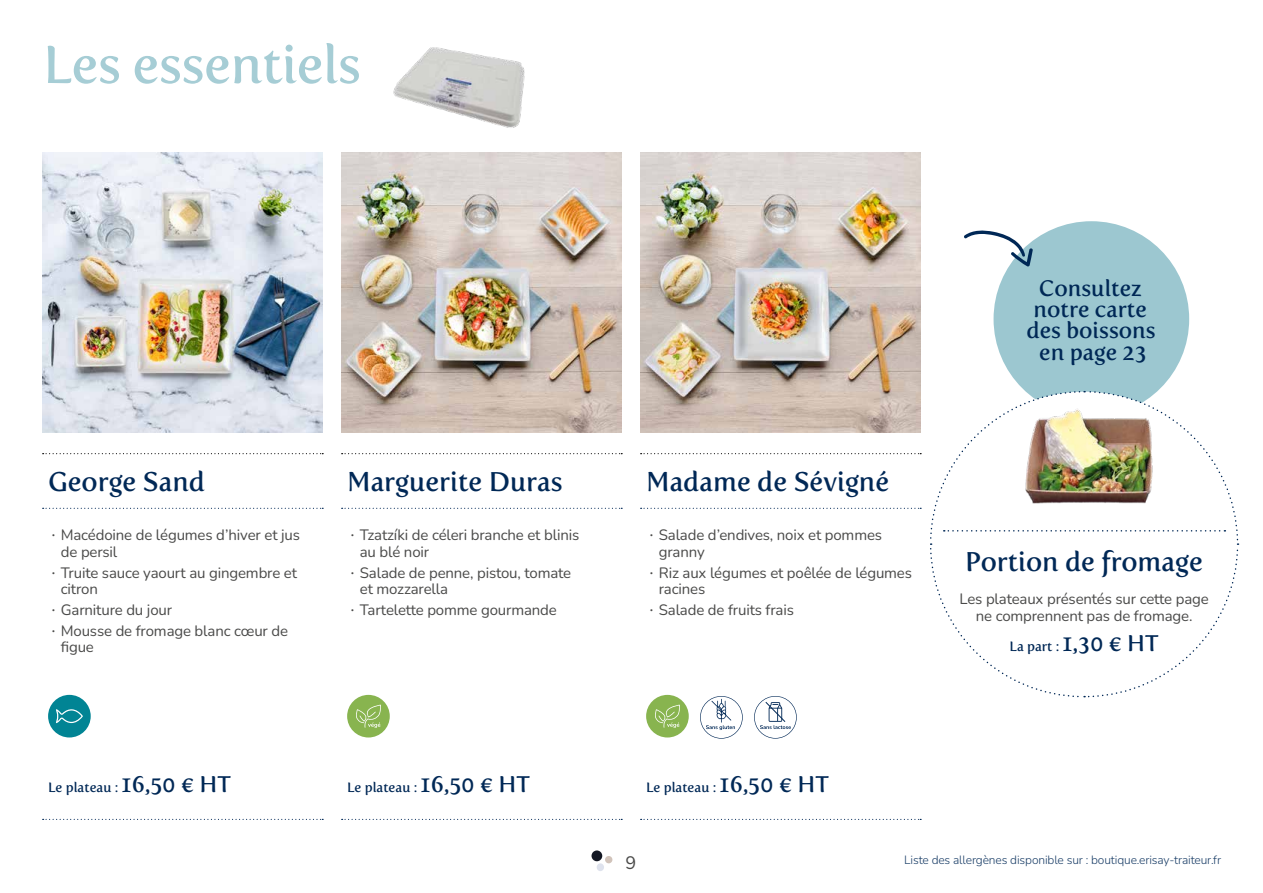
<style>
.page{position:relative;width:1263px;height:893px;background:#fff}
.page>*{position:absolute;margin:0;border:0;box-sizing:border-box;transform-origin:0 0}
.t1{font:52.5px "Fertigo Pro";letter-spacing:-.01em;color:#a6cdd5}
.t2{font:27px "Fertigo Pro";color:#002856}
.t3{font:22.35px/21.3px "Fertigo Pro";color:#002856;text-align:center}
.t4{font:200 18px "Nunito";color:#4a4a49}
.t5{font:200 15px/16.5px "Nunito";letter-spacing:-.01em;color:#4a4a49}
.t6{font:13.5px "Fertigo Pro";color:#002856}
.t7{font:200 12px "Nunito";letter-spacing:-.01em;color:#1a3e67}
.s1{font-size:18px}
.s2{font-size:22.5px}
</style>
<div class="page">
<div style="left:993px;top:221px;width:196px;height:196px;background:#9cc7d0;border-radius:50%"></div>
<svg style="left:964px;top:230px;width:69px;height:37px"></svg>
<svg style="left:930px;top:390px;width:309px;height:308px"></svg>
<img style="left:1015px;top:409px;width:144px;height:94px">
<img style="left:393px;top:47px;width:132px;height:81px">
<svg style="left:43px;top:453px;width:280px;height:1px"></svg>
<svg style="left:43px;top:819px;width:280px;height:1px"></svg>
<svg style="left:43px;top:508px;width:280px;height:1px"></svg>
<img style="left:42px;top:152px;width:281px;height:281px">
<div style="left:48px;top:695px;width:43px;height:42px;background:#018494;border-radius:50%"></div>
<svg style="left:56px;top:709px;width:27px;height:14px"></svg>
<svg style="left:342px;top:453px;width:280px;height:1px"></svg>
<svg style="left:342px;top:819px;width:280px;height:1px"></svg>
<svg style="left:342px;top:508px;width:280px;height:1px"></svg>
<img style="left:341px;top:152px;width:281px;height:281px">
<div style="left:347px;top:695px;width:43px;height:42px;background:#88b44f;border-radius:50%"></div>
<svg style="left:356px;top:705px;width:25px;height:23px"></svg>
<svg style="left:641px;top:453px;width:280px;height:1px"></svg>
<svg style="left:641px;top:819px;width:280px;height:1px"></svg>
<svg style="left:641px;top:508px;width:280px;height:1px"></svg>
<img style="left:640px;top:152px;width:281px;height:281px">
<div style="left:646px;top:695px;width:43px;height:42px;background:#88b44f;border-radius:50%"></div>
<svg style="left:655px;top:705px;width:25px;height:23px"></svg>
<svg style="left:700px;top:696px;width:43px;height:43px"></svg>
<svg style="left:754px;top:696px;width:43px;height:43px"></svg>
<div style="left:591px;top:850px;width:11px;height:11px;background:#131723;border-radius:50%"></div>
<div style="left:605px;top:856px;width:7px;height:7px;background:#d1c3ba;border-radius:50%"></div>
<div style="left:597px;top:863px;width:7px;height:8px;background:#dee2ed;border-radius:50%"></div>
<h1 class="t1" style="left:43px;top:34px;width:320px">Les essentiels</h1>
<h2 class="t2" style="left:48px;top:466px;width:158px">George Sand</h2>
<p class="t5" style="left:61px;top:526px;width:241px;text-indent:-13px"><span class="s1">∙</span>Macédoine de légumes d’hiver et jus de persil</p>
<p class="t5" style="left:61px;top:564px;width:238px;text-indent:-13px"><span class="s1">∙</span>Truite sauce yaourt au gingembre et citron</p>
<p class="t5" style="left:48px;top:599px;width:242px;line-height:20.7px"><span class="s1">∙</span>Garniture du jour<br><span class="s1">∙</span>Mousse de fromage blanc cœur de</p>
<p class="t5" style="left:61px;top:638px;width:35px">figue</p>
<p class="t6" style="left:48px;top:779px;width:184px">Le plateau : <span class="s2">16,50 € HT</span></p>
<h2 class="t2" style="left:347px;top:466px;width:217px">Marguerite Duras</h2>
<p class="t5" style="left:360px;top:526px;width:221px;text-indent:-13px"><span class="s1">∙</span>Tzatzíki de céleri branche et blinis au blé noir</p>
<p class="t5" style="left:360px;top:564px;width:213px;text-indent:-13px"><span class="s1">∙</span>Salade de penne, pistou, tomate et mozzarella</p>
<p class="t5" style="left:347px;top:601px;width:211px"><span class="s1">∙</span>Tartelette pomme gourmande</p>
<h2 class="t2" style="left:646px;top:466px;width:245px">Madame de Sévigné</h2>
<p class="t5" style="left:659px;top:526px;width:225px;text-indent:-13px"><span class="s1">∙</span>Salade d’endives, noix et pommes granny</p>
<p class="t5" style="left:659px;top:564px;width:255px;text-indent:-13px"><span class="s1">∙</span>Riz aux légumes et poêlée de légumes racines</p>
<p class="t5" style="left:646px;top:601px;width:149px"><span class="s1">∙</span>Salade de fruits frais</p>
<h3 class="t3" style="left:1026px;top:277px;width:131px">Consultez notre carte des boissons en page 23</h3>
<h2 class="t2" style="left:965px;top:546px;width:239px">Portion de fromage</h2>
<p class="t5" style="left:959px;top:590px;width:251px;text-align:center">Les plateaux présentés sur cette page ne comprennent pas de fromage.</p>
<p class="t6" style="left:1009px;top:638px;width:151px">La part : <span class="s2">1,30 € HT</span></p>
<p class="t6" style="left:347px;top:779px;width:184px">Le plateau : <span class="s2">16,50 € HT</span></p>
<p class="t6" style="left:646px;top:779px;width:184px">Le plateau : <span class="s2">16,50 € HT</span></p>
<p class="t4" style="left:625px;top:850px;width:12px">9</p>
<p class="t7" style="left:904px;top:851px;width:318px">Liste des allergènes disponible sur : boutique.erisay-traiteur.fr</p>
</div>
